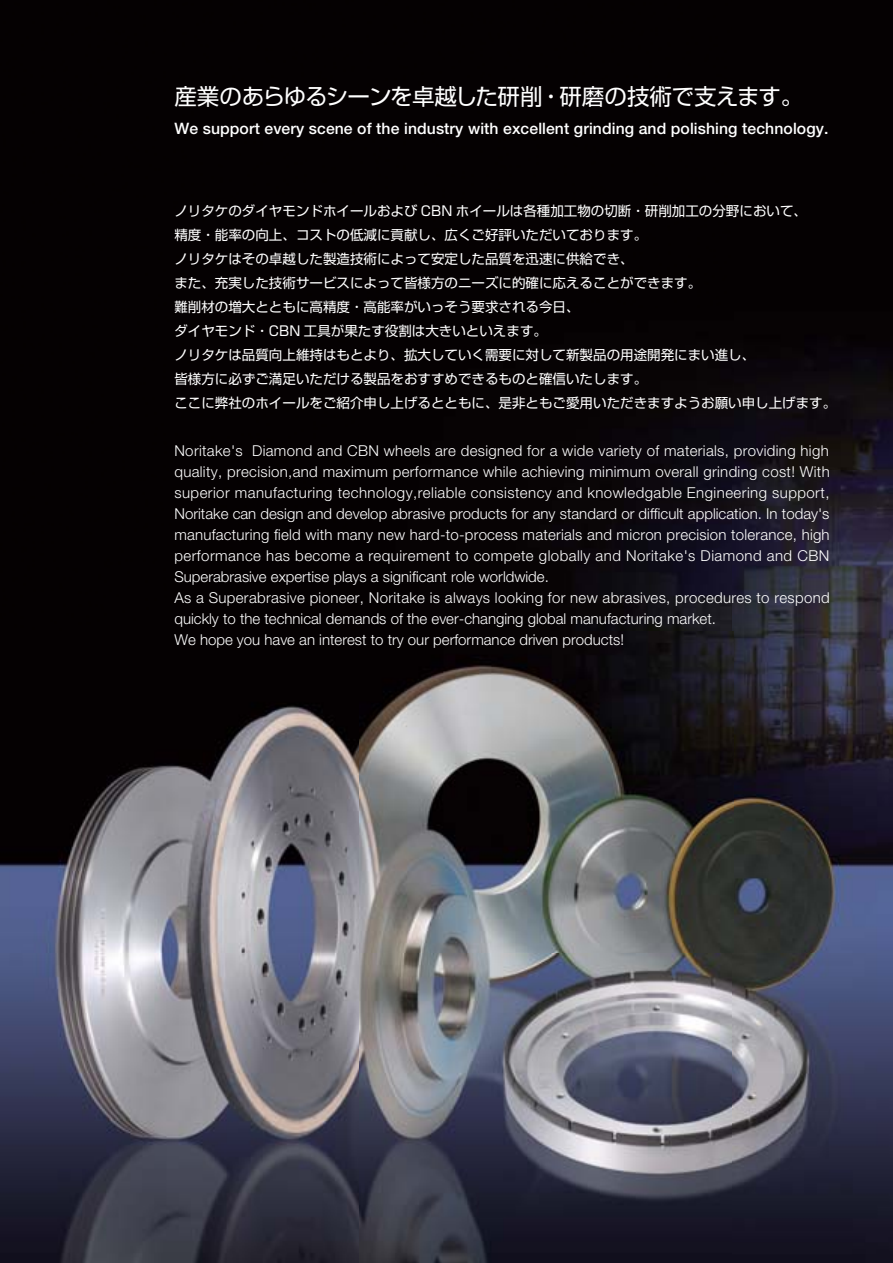
<style>
.page{position:relative;width:893px;height:1263px;background:#fff}
.page>*{position:absolute;margin:0;border:0;box-sizing:border-box;transform-origin:0 0}
.t1{font:22.5px "Shin Go Pro Regular 90 pv RKSJ H";letter-spacing:-.02em;color:#fff}
.t2{font:500 15.75px "Helvetica Neue LT Std";letter-spacing:.005em;color:#fff}
.t3{font:300 15px/21px "Helvetica Neue LT Std";letter-spacing:.02em;color:#fff}
.t4{font:13.5px/24px "Shin Go Pro Regular 90 pv RKSJ H";color:#fff}
</style>
<div class="page">
<img style="left:0;top:0;width:892px;height:1263px">
<h1 class="t1" style="left:174px;top:88px;width:630px">産業のあらゆるシーンを卓越した研削・研磨の技術で支えます。</h1>
<p class="t2" style="left:174px;top:123px;width:655px">We support every scene of the industry with excellent grinding and polishing technology.</p>
<p class="t4" style="left:174px;top:201px;width:663px">ノリタケのダイヤモンドホイールおよび CBN ホイールは各種加工物の切断・研削加工の分野において、<br>精度・能率の向上、コストの低減に貢献し、広くご好評いただいております。<br>ノリタケはその卓越した製造技術によって安定した品質を迅速に供給でき、<br>また、充実した技術サービスによって皆様方のニーズに的確に応えることができます。<br>難削材の増大とともに高精度・高能率がいっそう要求される今日、<br>ダイヤモンド・CBN 工具が果たす役割は大きいといえます。<br>ノリタケは品質向上維持はもとより、拡大していく需要に対して新製品の用途開発にまい進し、<br>皆様方に必ずご満足いただける製品をおすすめできるものと確信いたします。<br>ここに弊社のホイールをご紹介申し上げるとともに、是非ともご愛用いただきますようお願い申し上げます。</p>
<p class="t3" style="left:174px;top:442px;width:656px">Noritake's Diamond and CBN wheels are designed for a wide variety of materials, providing high quality, precision,and maximum performance while achieving minimum overall grinding cost! With superior manufacturing technology,reliable consistency and knowledgable Engineering support, Noritake can design and develop abrasive products for any standard or difficult application. In today's manufacturing field with many new hard-to-process materials and micron precision tolerance, high performance has become a requirement to compete globally and Noritake's Diamond and CBN Superabrasive expertise plays a significant role worldwide.<br>As a Superabrasive pioneer, Noritake is always looking for new abrasives, procedures to respond quickly to the technical demands of the ever-changing global manufacturing market.<br>We hope you have an interest to try our performance driven products!</p>
</div>
